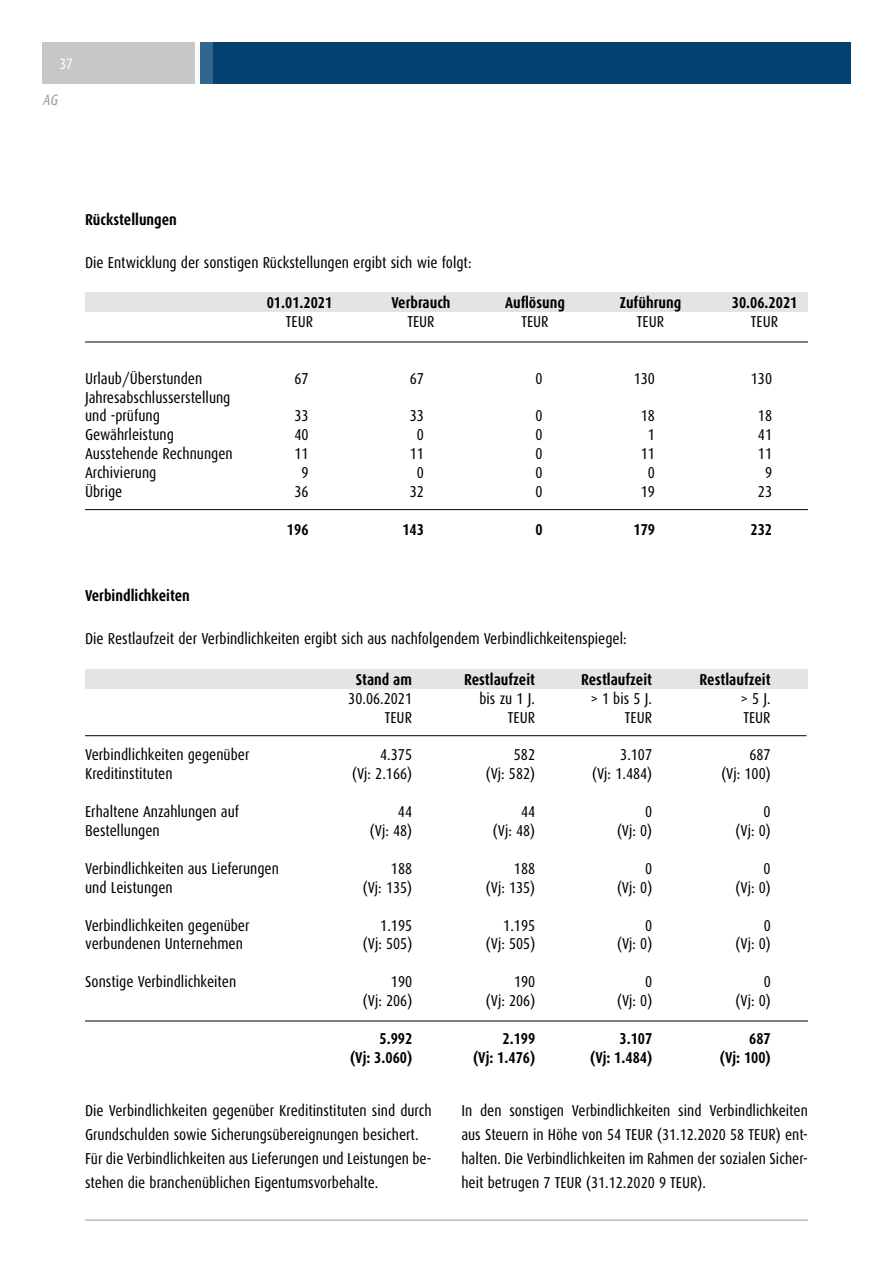
<style>
.page{position:relative;width:893px;height:1263px;background:#fff}
.page>*{position:absolute;margin:0;border:0;box-sizing:border-box;transform-origin:0 0}
.t1{font:15.75px/24px "Dax Condensed";color:#000}
.t2{font:700 15.75px "Dax Condensed";color:#000}
.t3{font:15px "Dax Condensed";color:#fff}
.t4{font:italic 15px "Dax Condensed";color:#9c9e9f}
</style>
<div class="page">
<div style="left:211px;top:43px;width:639px;height:41px;background:#034270"></div>
<div style="left:201px;top:43px;width:12px;height:41px;background:#31678d"></div>
<div style="left:43px;top:43px;width:152px;height:41px;background:#c6c7c8"></div>
<hr style="left:85px;top:1220px;width:723px;height:1px;background:#9c9e9f">
<div style="left:85px;top:293px;width:723px;height:19px;background:#e3e4e4"></div>
<hr style="left:85px;top:342px;width:723px;height:1px;background:#000">
<hr style="left:85px;top:509px;width:723px;height:1px;background:#000">
<div style="left:85px;top:670px;width:723px;height:19px;background:#e3e4e4"></div>
<hr style="left:85px;top:735px;width:721px;height:1px;background:#000">
<hr style="left:85px;top:1020px;width:723px;height:1px;background:#000">
<p class="t3" style="left:60px;top:56px;width:15px">37</p>
<p class="t4" style="left:43px;top:92px;width:19px">AG</p>
<p class="t2" style="left:85px;top:211px;width:93px">Rückstellungen</p>
<p class="t1" style="left:85px;top:250px;width:388px">Die Entwicklung der sonstigen Rückstellungen ergibt sich wie folgt:</p>
<p class="t2" style="left:267px;top:294px;width:67px">01.01.2021</p>
<p class="t2" style="left:391px;top:294px;width:61px">Verbrauch</p>
<p class="t2" style="left:505px;top:294px;width:61px">Auflösung</p>
<p class="t2" style="left:620px;top:294px;width:63px">Zuführung</p>
<p class="t2" style="left:732px;top:294px;width:67px">30.06.2021</p>
<p class="t1" style="left:286px;top:310px;width:29px">TEUR</p>
<p class="t1" style="left:407px;top:310px;width:29px">TEUR</p>
<p class="t1" style="left:521px;top:310px;width:29px">TEUR</p>
<p class="t1" style="left:637px;top:310px;width:29px">TEUR</p>
<p class="t1" style="left:751px;top:310px;width:29px">TEUR</p>
<p class="t1" style="left:85px;top:366px;width:119px">Urlaub/Überstunden</p>
<p class="t1" style="left:294px;top:366px;width:16px">67</p>
<p class="t1" style="left:410px;top:366px;width:16px">67</p>
<p class="t1" style="left:535px;top:366px;width:9px">0</p>
<p class="t1" style="left:634px;top:366px;width:23px">130</p>
<p class="t1" style="left:751px;top:366px;width:23px">130</p>
<p class="t1" style="left:85px;top:388px;width:147px;line-height:18.9px">Jahresabschlusserstellung und -prüfung</p>
<p class="t1" style="left:294px;top:404px;width:16px">33</p>
<p class="t1" style="left:410px;top:404px;width:16px">33</p>
<p class="t1" style="left:535px;top:404px;width:9px">0</p>
<p class="t1" style="left:641px;top:404px;width:16px">18</p>
<p class="t1" style="left:758px;top:404px;width:16px">18</p>
<p class="t1" style="left:85px;top:423px;width:90px">Gewährleistung</p>
<p class="t1" style="left:294px;top:423px;width:16px">40</p>
<p class="t1" style="left:417px;top:423px;width:9px">0</p>
<p class="t1" style="left:535px;top:423px;width:9px">0</p>
<p class="t1" style="left:648px;top:423px;width:9px">1</p>
<p class="t1" style="left:758px;top:423px;width:16px">41</p>
<p class="t1" style="left:85px;top:442px;width:149px">Ausstehende Rechnungen</p>
<p class="t1" style="left:294px;top:442px;width:16px">11</p>
<p class="t1" style="left:410px;top:442px;width:16px">11</p>
<p class="t1" style="left:535px;top:442px;width:9px">0</p>
<p class="t1" style="left:641px;top:442px;width:16px">11</p>
<p class="t1" style="left:758px;top:442px;width:16px">11</p>
<p class="t1" style="left:85px;top:461px;width:73px">Archivierung</p>
<p class="t1" style="left:301px;top:461px;width:9px">9</p>
<p class="t1" style="left:417px;top:461px;width:9px">0</p>
<p class="t1" style="left:535px;top:461px;width:9px">0</p>
<p class="t1" style="left:648px;top:461px;width:9px">0</p>
<p class="t1" style="left:765px;top:461px;width:9px">9</p>
<p class="t1" style="left:85px;top:480px;width:39px">Übrige</p>
<p class="t1" style="left:294px;top:480px;width:16px">36</p>
<p class="t1" style="left:410px;top:480px;width:16px">32</p>
<p class="t1" style="left:535px;top:480px;width:9px">0</p>
<p class="t1" style="left:641px;top:480px;width:16px">19</p>
<p class="t1" style="left:758px;top:480px;width:16px">23</p>
<p class="t2" style="left:287px;top:521px;width:23px">196</p>
<p class="t2" style="left:402px;top:521px;width:23px">143</p>
<p class="t2" style="left:535px;top:521px;width:9px">0</p>
<p class="t2" style="left:633px;top:521px;width:23px">179</p>
<p class="t2" style="left:750px;top:521px;width:23px">232</p>
<p class="t2" style="left:85px;top:587px;width:106px">Verbindlichkeiten</p>
<p class="t1" style="left:85px;top:627px;width:543px">Die Restlaufzeit der Verbindlichkeiten ergibt sich aus nachfolgendem Verbindlichkeitenspiegel:</p>
<p class="t2" style="left:356px;top:671px;width:58px">Stand am</p>
<p class="t2" style="left:464px;top:671px;width:73px">Restlaufzeit</p>
<p class="t2" style="left:581px;top:671px;width:73px">Restlaufzeit</p>
<p class="t2" style="left:700px;top:671px;width:73px">Restlaufzeit</p>
<p class="t1" style="left:348px;top:686px;width:65px">30.06.2021</p>
<p class="t1" style="left:479px;top:686px;width:57px">bis zu 1 J.</p>
<p class="t1" style="left:591px;top:686px;width:63px">&gt; 1 bis 5 J.</p>
<p class="t1" style="left:741px;top:686px;width:31px">&gt; 5 J.</p>
<p class="t1" style="left:385px;top:705px;width:29px">TEUR</p>
<p class="t1" style="left:508px;top:705px;width:29px">TEUR</p>
<p class="t1" style="left:625px;top:705px;width:29px">TEUR</p>
<p class="t1" style="left:743px;top:705px;width:29px">TEUR</p>
<p class="t1" style="left:85px;top:743px;width:166px">Verbindlichkeiten gegenüber</p>
<p class="t1" style="left:380px;top:743px;width:33px">4.375</p>
<p class="t1" style="left:514px;top:743px;width:23px">582</p>
<p class="t1" style="left:620px;top:743px;width:33px">3.107</p>
<p class="t1" style="left:749px;top:743px;width:23px">687</p>
<p class="t1" style="left:85px;top:762px;width:89px">Kreditinstituten</p>
<p class="t1" style="left:352px;top:762px;width:61px">(Vj: 2.166)</p>
<p class="t1" style="left:486px;top:762px;width:51px">(Vj: 582)</p>
<p class="t1" style="left:592px;top:762px;width:61px">(Vj: 1.484)</p>
<p class="t1" style="left:721px;top:762px;width:51px">(Vj: 100)</p>
<p class="t1" style="left:85px;top:800px;width:156px">Erhaltene Anzahlungen auf</p>
<p class="t1" style="left:398px;top:800px;width:16px">44</p>
<p class="t1" style="left:521px;top:800px;width:16px">44</p>
<p class="t1" style="left:645px;top:800px;width:9px">0</p>
<p class="t1" style="left:764px;top:800px;width:9px">0</p>
<p class="t1" style="left:85px;top:819px;width:76px">Bestellungen</p>
<p class="t1" style="left:370px;top:819px;width:44px">(Vj: 48)</p>
<p class="t1" style="left:493px;top:819px;width:44px">(Vj: 48)</p>
<p class="t1" style="left:617px;top:819px;width:37px">(Vj: 0)</p>
<p class="t1" style="left:735px;top:819px;width:37px">(Vj: 0)</p>
<p class="t1" style="left:85px;top:856px;width:195px">Verbindlichkeiten aus Lieferungen</p>
<p class="t1" style="left:391px;top:856px;width:23px">188</p>
<p class="t1" style="left:514px;top:856px;width:23px">188</p>
<p class="t1" style="left:645px;top:856px;width:9px">0</p>
<p class="t1" style="left:764px;top:856px;width:9px">0</p>
<p class="t1" style="left:85px;top:875px;width:89px">und Leistungen</p>
<p class="t1" style="left:363px;top:875px;width:51px">(Vj: 135)</p>
<p class="t1" style="left:486px;top:875px;width:51px">(Vj: 135)</p>
<p class="t1" style="left:617px;top:875px;width:37px">(Vj: 0)</p>
<p class="t1" style="left:736px;top:875px;width:37px">(Vj: 0)</p>
<p class="t1" style="left:85px;top:913px;width:166px">Verbindlichkeiten gegenüber</p>
<p class="t1" style="left:380px;top:913px;width:33px">1.195</p>
<p class="t1" style="left:503px;top:913px;width:33px">1.195</p>
<p class="t1" style="left:645px;top:913px;width:9px">0</p>
<p class="t1" style="left:764px;top:913px;width:9px">0</p>
<p class="t1" style="left:85px;top:932px;width:159px">verbundenen Unternehmen</p>
<p class="t1" style="left:363px;top:932px;width:51px">(Vj: 505)</p>
<p class="t1" style="left:486px;top:932px;width:51px">(Vj: 505)</p>
<p class="t1" style="left:617px;top:932px;width:37px">(Vj: 0)</p>
<p class="t1" style="left:736px;top:932px;width:37px">(Vj: 0)</p>
<p class="t1" style="left:85px;top:970px;width:153px">Sonstige Verbindlichkeiten</p>
<p class="t1" style="left:391px;top:970px;width:23px">190</p>
<p class="t1" style="left:514px;top:970px;width:23px">190</p>
<p class="t1" style="left:645px;top:970px;width:9px">0</p>
<p class="t1" style="left:764px;top:970px;width:9px">0</p>
<p class="t1" style="left:363px;top:989px;width:51px">(Vj: 206)</p>
<p class="t1" style="left:486px;top:989px;width:51px">(Vj: 206)</p>
<p class="t1" style="left:617px;top:989px;width:37px">(Vj: 0)</p>
<p class="t1" style="left:736px;top:989px;width:37px">(Vj: 0)</p>
<p class="t2" style="left:379px;top:1030px;width:34px">5.992</p>
<p class="t2" style="left:502px;top:1030px;width:34px">2.199</p>
<p class="t2" style="left:619px;top:1030px;width:34px">3.107</p>
<p class="t2" style="left:749px;top:1030px;width:23px">687</p>
<p class="t2" style="left:350px;top:1049px;width:64px">(Vj: 3.060)</p>
<p class="t2" style="left:473px;top:1049px;width:64px">(Vj: 1.476)</p>
<p class="t2" style="left:590px;top:1049px;width:64px">(Vj: 1.484)</p>
<p class="t2" style="left:720px;top:1049px;width:52px">(Vj: 100)</p>
<p class="t1" style="left:85px;top:1098px;width:348px">Die Verbindlichkeiten gegenüber Kreditinstituten sind durch Grundschulden sowie Sicherungsübereignungen besichert.<br>Für die Verbindlichkeiten aus Lieferungen und Leistungen be&shy;stehen die branchenüblichen Eigentumsvorbehalte.</p>
<p class="t1" style="left:461px;top:1098px;width:348px;text-align:justify">In den sonstigen Verbindlichkeiten sind Verbindlichkeiten aus Steuern in Höhe von 54 TEUR (31.12.2020 58 TEUR) ent&shy;halten. Die Verbindlichkeiten im Rahmen der sozialen Sicher&shy;heit betrugen 7 TEUR (31.12.2020 9 TEUR).</p>
</div>
